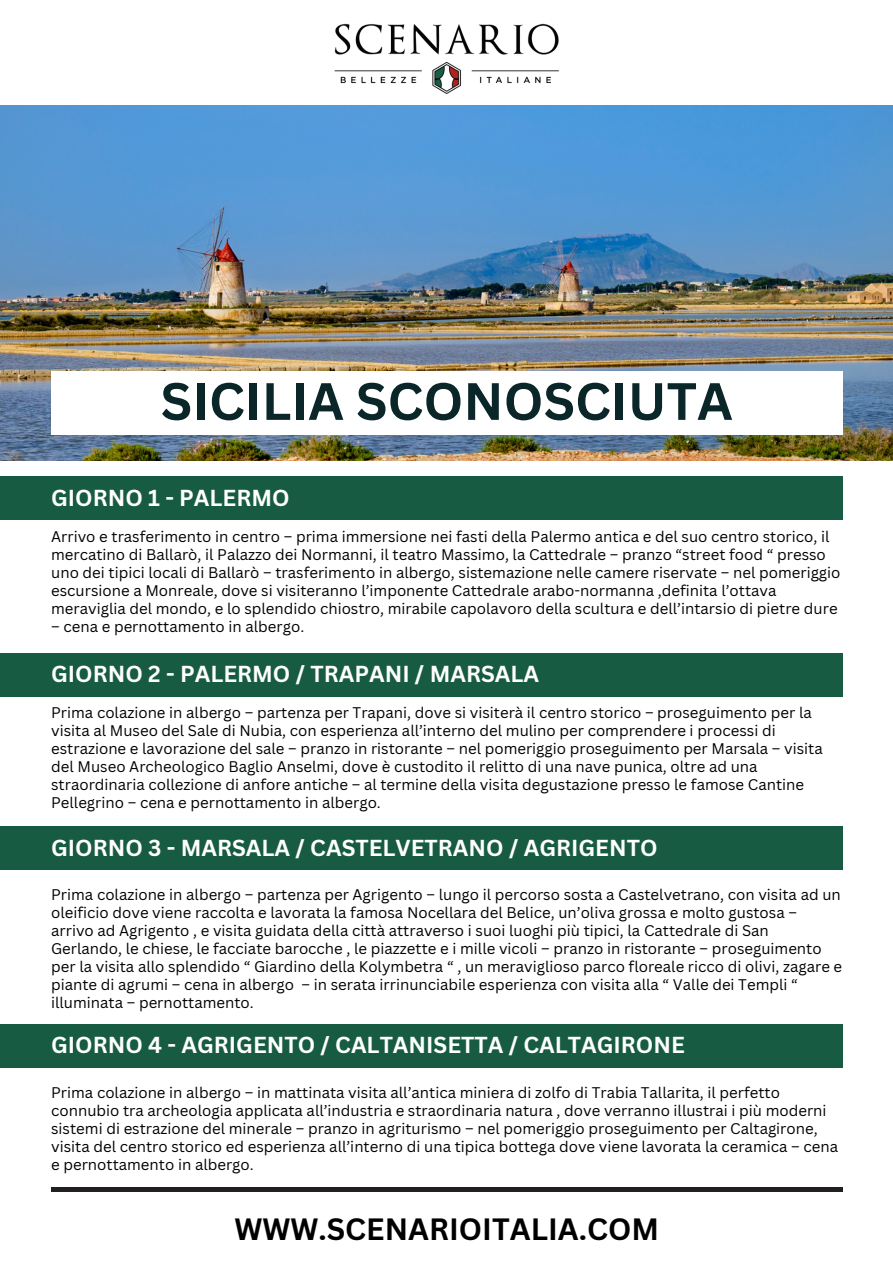
<style>
.page{position:relative;width:893px;height:1264px;background:#fff}
.page>*{position:absolute;margin:0;border:0;box-sizing:border-box;transform-origin:0 0}
.t1{font:700 51.3px "Canva Sans";color:#0b2628}
.t2{font:700 30px "Canva Sans";color:#000}
.t3{font:700 22.5px "Canva Sans";color:#fff}
.t4{font:15px/18px "Canva Sans";color:#000}
</style>
<div class="page">
<img style="left:0;top:105px;width:892px;height:355px">
<img style="left:334px;top:23px;width:226px;height:71px">
<div style="left:51px;top:371px;width:791px;height:64px;background:#fff"></div>
<div style="left:0;top:653px;width:842px;height:43px;background:#175c42"></div>
<div style="left:0;top:826px;width:842px;height:44px;background:#175c42"></div>
<div style="left:0;top:1024px;width:842px;height:43px;background:#175c42"></div>
<div style="left:0;top:476px;width:842px;height:44px;background:#175c42"></div>
<hr style="left:51px;top:1187px;width:791px;height:4px;background:#231f20">
<p class="t1" style="left:161px;top:365px;width:573px">SICILIA SCONOSCIUTA</p>
<p class="t3" style="left:51px;top:482px;width:240px">GIORNO 1 - PALERMO</p>
<h1 class="t4" style="left:51px;top:527px;width:790px">Arrivo e trasferimento in centro – prima immersione nei fasti della Palermo antica e del suo centro storico, il mercatino di Ballarò, il Palazzo dei Normanni, il teatro Massimo, la Cattedrale – pranzo “street food “ presso uno dei tipici locali di Ballarò – trasferimento in albergo, sistemazione nelle camere riservate – nel pomeriggio escursione a Monreale, dove si visiteranno l’imponente Cattedrale arabo-normanna ,definita l’ottava meraviglia del mondo, e lo splendido chiostro, mirabile capolavoro della scultura e dell’intarsio di pietre dure</h1>
<h1 class="t4" style="left:51px;top:617px;width:254px">– cena e pernottamento in albergo.</h1>
<p class="t3" style="left:51px;top:658px;width:489px">GIORNO 2 - PALERMO / TRAPANI / MARSALA</p>
<p class="t4" style="left:51px;top:703px;width:773px">Prima colazione in albergo – partenza per Trapani, dove si visiterà il centro storico – proseguimento per la visita al Museo del Sale di Nubia, con esperienza all’interno del mulino per comprendere i processi di estrazione e lavorazione del sale – pranzo in ristorante – nel pomeriggio proseguimento per Marsala – visita del Museo Archeologico Baglio Anselmi, dove è custodito il relitto di una nave punica, oltre ad una straordinaria collezione di anfore antiche – al termine della visita degustazione presso le famose Cantine Pellegrino – cena e pernottamento in albergo.</p>
<p class="t3" style="left:51px;top:832px;width:607px">GIORNO 3 - MARSALA / CASTELVETRANO / AGRIGENTO</p>
<p class="t4" style="left:51px;top:885px;width:792px">Prima colazione in albergo – partenza per Agrigento – lungo il percorso sosta a Castelvetrano, con visita ad un oleificio dove viene raccolta e lavorata la famosa Nocellara del Belice, un’oliva grossa e molto gustosa – arrivo ad Agrigento , e visita guidata della città attraverso i suoi luoghi più tipici, la Cattedrale di San Gerlando, le chiese, le facciate barocche , le piazzette e i mille vicoli – pranzo in ristorante – proseguimento per la visita allo splendido “ Giardino della Kolymbetra “ , un meraviglioso parco floreale ricco di olivi, zagare e piante di agrumi – cena in albergo – in serata irrinunciabile esperienza con visita alla “ Valle dei Templi “ illuminata – pernottamento.</p>
<p class="t3" style="left:51px;top:1029px;width:635px">GIORNO 4 - AGRIGENTO / CALTANISETTA / CALTAGIRONE</p>
<p class="t4" style="left:51px;top:1082px;width:788px">Prima colazione in albergo – in mattinata visita all’antica miniera di zolfo di Trabia Tallarita, il perfetto connubio tra archeologia applicata all’industria e straordinaria natura , dove verranno illustrai i più moderni sistemi di estrazione del minerale – pranzo in agriturismo – nel pomeriggio proseguimento per Caltagirone, visita del centro storico ed esperienza all’interno di una tipica bottega dove viene lavorata la ceramica – cena e pernottamento in albergo.</p>
<p class="t2" style="left:234px;top:1207px;width:426px">WWW.SCENARIOITALIA.COM</p>
</div>
